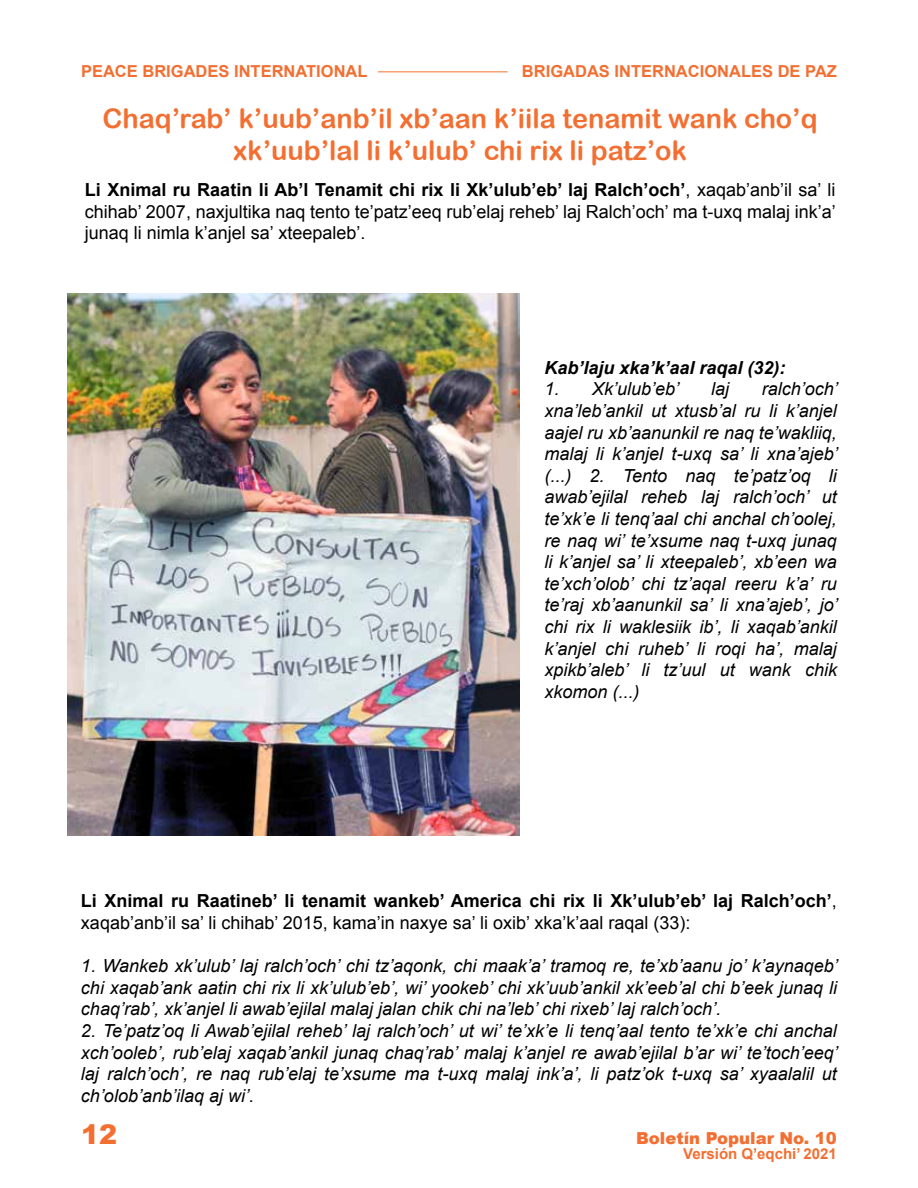
<style>
.page{position:relative;width:918px;height:1188px;background:#fff}
.page>*{position:absolute;margin:0;border:0;box-sizing:border-box;transform-origin:0 0}
.t1{font:27px/32.4px "Arial Rounded MT Bold";color:#f36f31;text-align:center}
.t2{font:900 27px "Arial";color:#f36f31}
.t3{font:italic 18px/21.6px "Arial";color:#000;text-align:justify}
.t4{font:18px/21.6px "Arial";color:#000;text-align:justify}
.t5{font:700 18px/21.6px "Arial";color:#000}
.t6{font:italic 700 18px "Arial";color:#000}
.t7{font:700 16.5px "Arial";color:#f36f31}
.t8{font:900 16.5px "Arial";color:#f36f31}
.t9{font:700 15px "Arial";color:#f36f31}
.s1{font-weight:700}
.s2{font-weight:400}
</style>
<div class="page">
<hr style="left:378px;top:71px;width:130px;height:1px;background:#f36f31">
<img style="left:68px;top:294px;width:452px;height:541px">
<p class="t7" style="left:81px;top:61px;width:288px">PEACE BRIGADES INTERNATIONAL</p>
<p class="t7" style="left:522px;top:61px;width:317px">BRIGADAS INTERNACIONALES DE PAZ</p>
<h1 class="t1" style="left:103px;top:102px;width:717px">Chaq’rab’ k’uub’anb’il xb’aan k’iila tenamit wank cho’q xk’uub’lal li k’ulub’ chi rix li patz’ok</h1>
<p class="t4" style="left:85px;top:179px;width:752px"><span class="s1">Li Xnimal ru Raatin li Ab’l Tenamit chi rix li Xk’ulub’eb’ laj Ralch’och’</span>, xaqab’anb’il sa’ li chihab’ 2007, naxjultika naq tento te’patz’eeq rub’elaj reheb’ laj Ralch’och’ ma t-uxq malaj ink’a’ junaq li nimla k’anjel sa’ xteepaleb’.</p>
<p class="t6" style="left:544px;top:356px;width:243px">Kab’laju xka’k’aal raqal (32):</p>
<p class="t3" style="left:544px;top:379px;width:136px">1. Xk’ulub’eb’</p>
<p class="t3" style="left:711px;top:379px;width:19px">laj</p>
<p class="t3" style="left:544px;top:379px;width:295px;text-indent:218px">ralch’och’ xna’leb’ankil ut xtusb’al ru li k’anjel aajel ru xb’aanunkil re naq te’wakliiq, malaj li k’anjel t-uxq sa’ li xna’ajeb’ (...) 2. Tento naq te’patz’oq li awab’ejilal reheb laj ralch’och’ ut te’xk’e li tenq’aal chi anchal ch’oolej, re naq wi’ te’xsume naq t-uxq junaq li k’anjel sa’ li xteepaleb’, xb’een wa te’xch’olob’ chi tz’aqal reeru k’a’ ru te’raj xb’aanunkil sa’ li xna’ajeb’, jo’ chi rix li waklesiik ib’, li xaqab’ankil k’anjel chi ruheb’ li roqi ha’, malaj xpikb’aleb’ li tz’uul ut wank chik xkomon (...)</p>
<p class="t5" style="left:81px;top:891px;width:758px">Li Xnimal ru Raatineb’ li tenamit wankeb’ America chi rix li Xk’ulub’eb’ laj Ralch’och’<span class="s2">, xaqab’anb’il sa’ li chihab’ 2015, kama’in naxye sa’ li oxib’ xka’k’aal raqal (33):</span></p>
<p class="t3" style="left:81px;top:955px;width:758px">1. Wankeb xk’ulub’ laj ralch’och’ chi tz’aqonk, chi maak’a’ tramoq re, te’xb’aanu jo’ k’aynaqeb’ chi xaqab’ank aatin chi rix li xk’ulub’eb’, wi’ yookeb’ chi xk’uub’ankil xk’eeb’al chi b’eek junaq li chaq’rab’, xk’anjel li awab’ejilal malaj jalan chik chi na’leb’ chi rixeb’ laj ralch’och’.</p>
<p class="t3" style="left:81px;top:1020px;width:758px">2. Te’patz’oq li Awab’ejilal reheb’ laj ralch’och’ ut wi’ te’xk’e li tenq’aal tento te’xk’e chi anchal xch’ooleb’, rub’elaj xaqab’ankil junaq chaq’rab’ malaj k’anjel re awab’ejilal b’ar wi’ te’toch’eeq’ laj ralch’och’, re naq rub’elaj te’xsume ma t-uxq malaj ink’a’, li patz’ok t-uxq sa’ xyaalalil ut ch’olob’anb’ilaq aj wi’.</p>
<h1 class="t2" style="left:81px;top:1115px;width:38px">12</h1>
<p class="t8" style="left:636px;top:1127px;width:202px">Boletín Popular No. 10</p>
<p class="t9" style="left:683px;top:1144px;width:155px">Versión Q’eqchi’ 2021</p>
</div>
